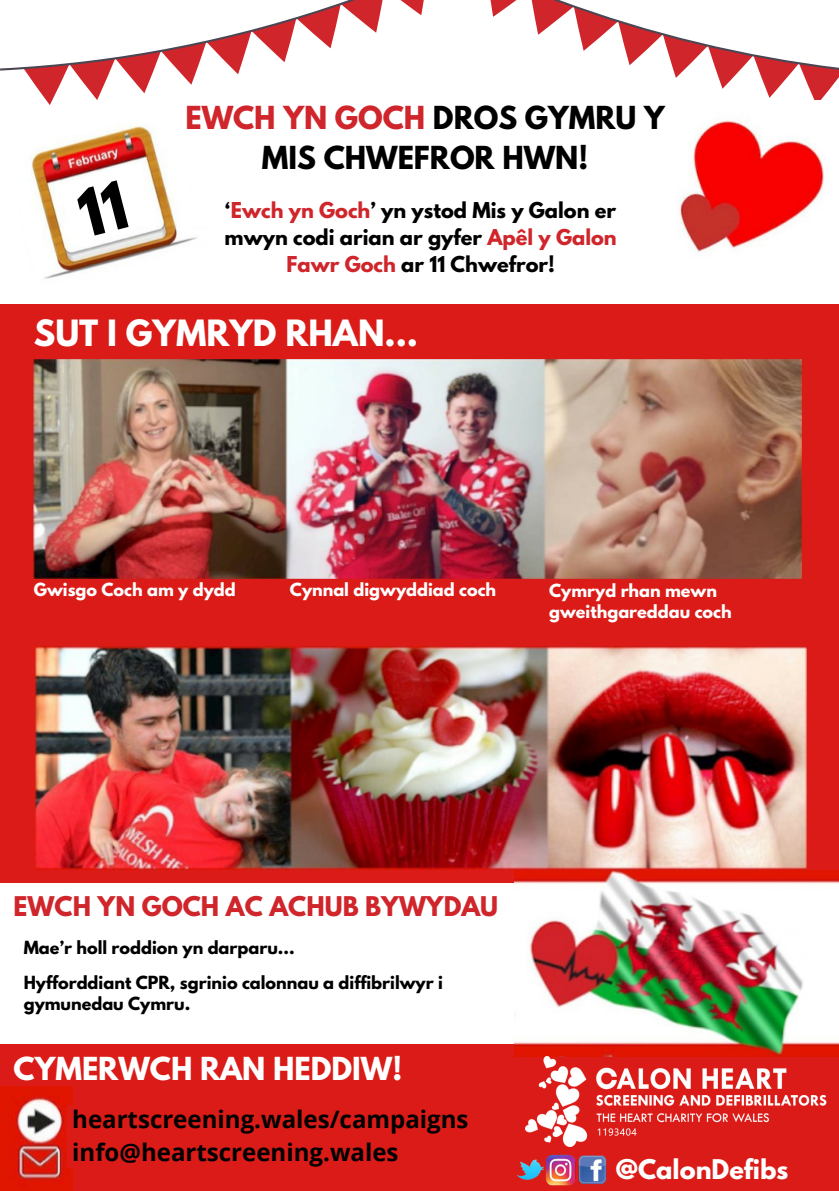
<style>
.page{position:relative;width:839px;height:1191px;background:#fff}
.page>*{position:absolute;margin:0;border:0;box-sizing:border-box;transform-origin:0 0}
.t1{font:700 32px "League Spartan";color:#fff}
.t2{font:700 28px/39px "League Spartan";color:#000;text-align:center}
.t3{font:700 28px "League Spartan";color:#fff}
.t4{font:700 24px/33px "Open Sans";color:#000}
.t5{font:700 24px "League Spartan";color:#cf252b}
.t6{font:700 24px "League Spartan";color:#fff}
.t7{font:700 19.4px/27px "League Spartan";color:#000;text-align:center}
.t8{font:700 16px "League Spartan";color:#000}
.t9{font:700 16px/21px "League Spartan";color:#fff}
.s1{color:#cf252b}
</style>
<div class="page">
<svg style="left:25px;top:0;width:399px;height:105px"></svg>
<svg style="left:0;top:0;width:355px;height:71px"></svg>
<svg style="left:490px;top:0;width:348px;height:100px"></svg>
<img style="left:31px;top:125px;width:166px;height:154px">
<img style="left:678px;top:120px;width:146px;height:135px">
<div style="left:0;top:304px;width:838px;height:579px;background:#db1b17"></div>
<div style="left:0;top:1044px;width:838px;height:147px;background:#db1b17"></div>
<img style="left:34px;top:359px;width:767px;height:220px">
<img style="left:35px;top:646px;width:771px;height:224px">
<img style="left:514px;top:870px;width:324px;height:187px">
<img style="left:0;top:1086px;width:72px;height:105px">
<img style="left:517px;top:1154px;width:90px;height:32px">
<img style="left:525px;top:1057px;width:301px;height:90px">
<div style="left:67px;top:1105px;width:420px;height:62px;background:#db1b17"></div>
<svg style="left:67px;top:163px;width:84px;height:80px"></svg>
<p class="t2" style="left:185px;top:102px;width:481px"><span class="s1">EWCH YN GOCH</span> DROS GYMRU Y<br>MIS CHWEFROR HWN!</p>
<p class="t7" style="left:224px;top:199px;width:393px">‘<span class="s1">Ewch yn Goch</span>’ yn ystod Mis y Galon er mwyn codi arian ar gyfer <span class="s1">Apêl y Galon<br>Fawr Goch</span> ar 11 Chwefror!</p>
<p class="t1" style="left:34px;top:317px;width:386px">SUT I GYMRYD RHAN...</p>
<p class="t9" style="left:34px;top:581px;width:203px">Gwisgo Coch am y dydd</p>
<p class="t9" style="left:290px;top:581px;width:208px">Cynnal digwyddiad coch</p>
<p class="t9" style="left:549px;top:582px;width:184px">Cymryd rhan mewn gweithgareddau coch</p>
<p class="t5" style="left:14px;top:894px;width:486px">EWCH YN GOCH AC ACHUB BYWYDAU</p>
<p class="t8" style="left:24px;top:940px;width:272px">Mae’r holl roddion yn darparu...</p>
<p class="t8" style="left:24px;top:975px;width:421px">Hyfforddiant CPR, sgrinio calonnau a diffibrilwyr i</p>
<p class="t8" style="left:24px;top:996px;width:168px">gymunedau Cymru.</p>
<p class="t3" style="left:14px;top:1055px;width:390px">CYMERWCH RAN HEDDIW!</p>
<p class="t4" style="left:72px;top:1102px;width:398px">heartscreening.wales/campaigns info@heartscreening.wales</p>
<p class="t6" style="left:616px;top:1157px;width:174px">@CalonDefibs</p>
</div>
